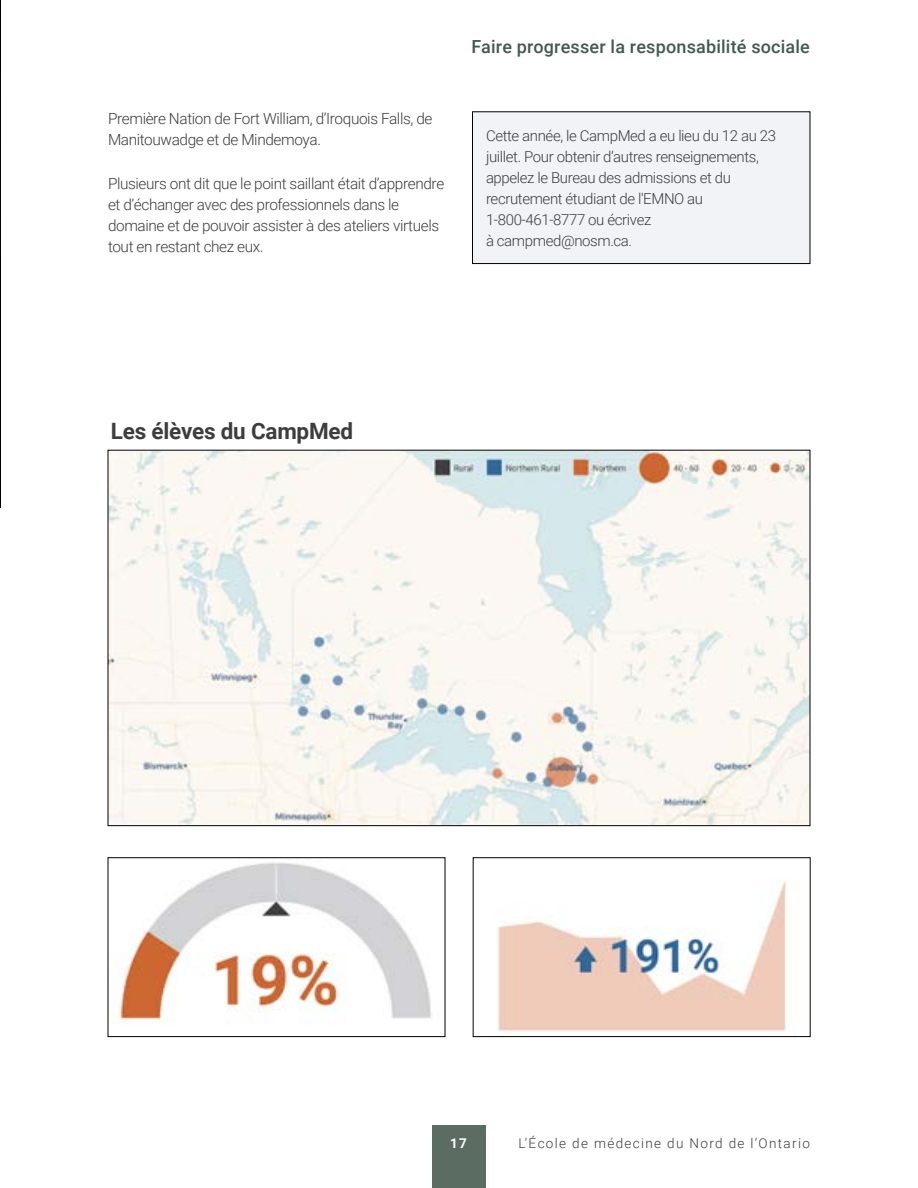
<style>
.page{position:relative;width:918px;height:1188px;background:#fff}
.page>*{position:absolute;margin:0;border:0;box-sizing:border-box;transform-origin:0 0}
.t1{font:700 22.5px "Roboto";letter-spacing:-.01em;color:#3d3c3e}
.t2{font:500 18px "Roboto";letter-spacing:.01em;color:#435a50}
.t3{font:300 15.3px/21px "Roboto";letter-spacing:-.025em;color:#3d3c3e}
.t4{font:300 15px/21px "Roboto";letter-spacing:-.025em;color:#3d3c3e}
.t5{font:300 13.5px "Roboto";letter-spacing:.1em;color:#3d3c3e}
.t6{font:700 13.5px "Roboto";color:#fff}
</style>
<div class="page">
<div style="left:432px;top:1125px;width:54px;height:63px;background:#5b6c62"></div>
<img style="left:0;top:0;width:1px;height:508px">
<div style="left:472px;top:112px;width:338px;height:152px;background:#f2f3f6"></div>
<div style="left:472px;top:112px;width:338px;height:152px;border:1px solid #000"></div>
<img style="left:110px;top:452px;width:698px;height:372px">
<img style="left:110px;top:862px;width:322px;height:160px">
<div style="left:108px;top:858px;width:337px;height:179px;border:1px solid #000"></div>
<img style="left:496px;top:880px;width:291px;height:152px">
<div style="left:473px;top:858px;width:337px;height:179px;border:1px solid #000"></div>
<p class="t3" style="left:108px;top:108px;width:326px">Première Nation de Fort William, d’Iroquois Falls, de<br>Manitouwadge et de Mindemoya.</p>
<p class="t3" style="left:108px;top:172px;width:338px">Plusieurs ont dit que le point saillant était d’apprendre et d’échanger avec des professionnels dans le domaine et de pouvoir assister à des ateliers virtuels tout en restant chez eux.</p>
<p class="t2" style="left:471px;top:34px;width:340px">Faire progresser la responsabilité sociale</p>
<p class="t4" style="left:486px;top:125px;width:292px">Cette année, le CampMed a eu lieu du 12 au 23 juillet. Pour obtenir d’autres renseignements, appelez le Bureau des admissions et du recrutement étudiant de l'EMNO au 1-800-461-8777 ou écrivez<br>à campmed@nosm.ca.</p>
<h1 class="t1" style="left:111px;top:415px;width:244px">Les élèves du CampMed</h1>
<p class="t6" style="left:450px;top:1133px;width:18px">17</p>
<p class="t5" style="left:519px;top:1133px;width:293px">L’École de médecine du Nord de l’Ontario</p>
</div>
